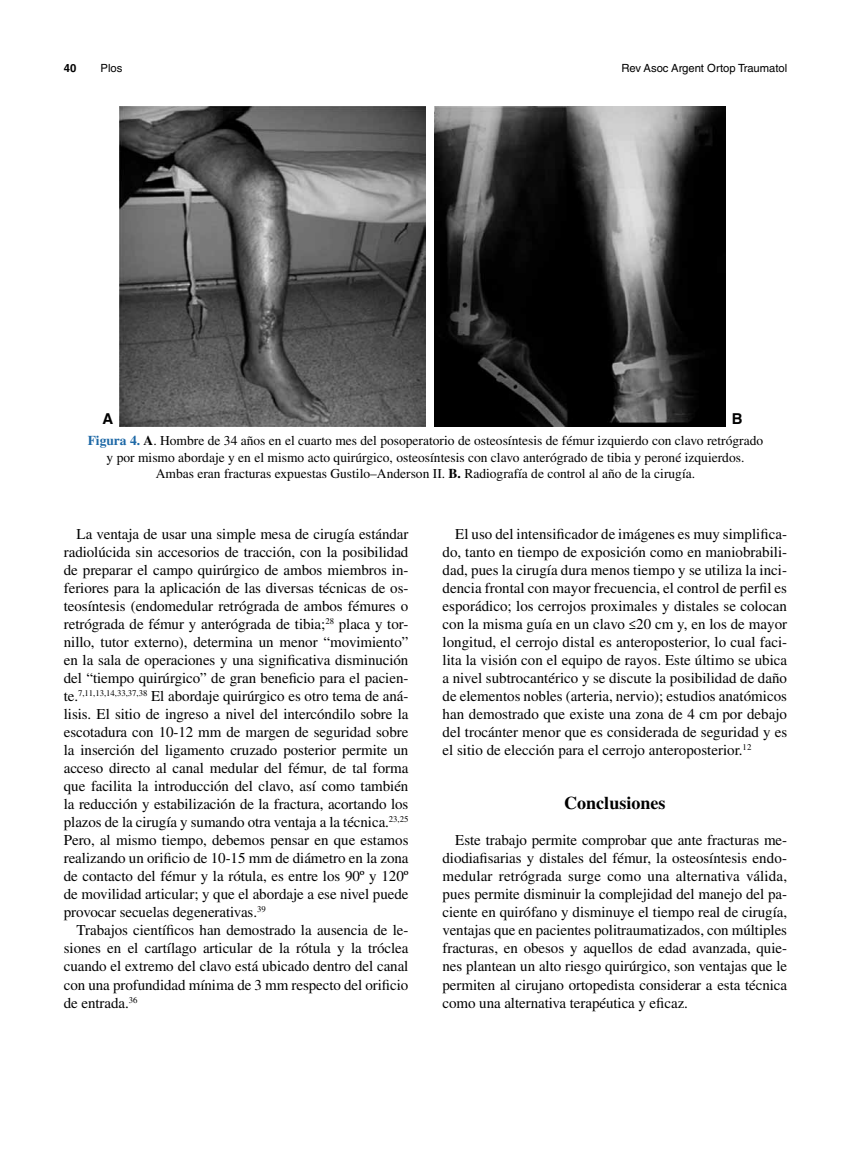
<style>
.page{position:relative;width:851px;height:1170px;background:#fff}
.page>*{position:absolute;margin:0;border:0;box-sizing:border-box;transform-origin:0 0}
.t1{font:700 18px "Times LT Std";color:#000}
.t2{font:15px/18px "Times LT Std";letter-spacing:-.005em;color:#000;text-align:justify}
.t3{font:700 15px "Helvetica LT Std";color:#000}
.t4{font:13.5px/16.2px "Times LT Std";color:#000;text-align:center}
.t5{font:11.25px "Helvetica LT Std";color:#000}
.t6{font:700 11.25px "Helvetica LT Std";color:#000}
.s1{font-weight:700;color:#1d68a6}
.s2{font-weight:700}
</style>
<div class="page">
<img style="left:120px;top:106px;width:305px;height:320px">
<img style="left:434px;top:106px;width:291px;height:320px">
<p class="t6" style="left:64px;top:61px;width:14px">40</p>
<p class="t5" style="left:101px;top:61px;width:23px">Plos</p>
<p class="t5" style="left:621px;top:61px;width:167px">Rev Asoc Argent Ortop Traumatol</p>
<p class="t3" style="left:103px;top:409px;width:12px">A</p>
<p class="t3" style="left:731px;top:409px;width:12px">B</p>
<p class="t4" style="left:88px;top:432px;width:677px"><span class="s1">Figura 4.</span> <span class="s2">A</span>. Hombre de 34 años en el cuarto mes del posoperatorio de osteosíntesis de fémur izquierdo con clavo retrógrado y por mismo abordaje y en el mismo acto quirúrgico, osteosíntesis con clavo anterógrado de tibia y peroné izquierdos.<br>Ambas eran fracturas expuestas Gustilo–Anderson II. <span class="s2">B.</span> Radiografía de control al año de la cirugía.</p>
<p class="t2" style="left:64px;top:525px;width:346px;text-indent:13px">La ventaja de usar una simple mesa de cirugía estándar radiolúcida sin accesorios de tracción, con la posibilidad de preparar el campo quirúrgico de ambos miembros in&shy;feriores para la aplicación de las diversas técnicas de os&shy;teosíntesis (endomedular retrógrada de ambos fémures o retrógrada de fémur y anterógrada de tibia;<sup>28</sup> placa y tor&shy;nillo, tutor externo), determina un menor “movimiento” en la sala de operaciones y una significativa disminución del “tiempo quirúrgico” de gran beneficio para el pacien&shy;te.<sup>7,11,13,14,33,37,38</sup> El abordaje quirúrgico es otro tema de aná&shy;lisis. El sitio de ingreso a nivel del intercóndilo sobre la escotadura con 10-12 mm de margen de seguridad sobre la inserción del ligamento cruzado posterior permite un acceso directo al canal medular del fémur, de tal forma que facilita la introducción del clavo, así como también la reducción y estabilización de la fractura, acortando los plazos de la cirugía y sumando otra ventaja a la técnica.<sup>23,25<br></sup>Pero, al mismo tiempo, debemos pensar en que estamos realizando un orificio de 10-15 mm de diámetro en la zona de contacto del fémur y la rótula, es entre los 90º y 120º de movilidad articular; y que el abordaje a ese nivel puede provocar secuelas degenerativas.<sup>39</sup></p>
<p class="t2" style="left:64px;top:921px;width:346px;text-indent:13px">Trabajos científicos han demostrado la ausencia de le&shy;siones en el cartílago articular de la rótula y la tróclea cuando el extremo del clavo está ubicado dentro del canal con una profundidad mínima de 3 mm respecto del orificio de entrada.<sup>36</sup></p>
<p class="t2" style="left:442px;top:525px;width:346px;text-indent:13px">El uso del intensificador de imágenes es muy simplifica&shy;do, tanto en tiempo de exposición como en maniobrabili&shy;dad, pues la cirugía dura menos tiempo y se utiliza la inci&shy;dencia frontal con mayor frecuencia, el control de perfil es esporádico; los cerrojos proximales y distales se colocan con la misma guía en un clavo ≤20 cm y, en los de mayor longitud, el cerrojo distal es anteroposterior, lo cual faci&shy;lita la visión con el equipo de rayos. Este último se ubica a nivel subtrocantérico y se discute la posibilidad de daño de elementos nobles (arteria, nervio); estudios anatómicos han demostrado que existe una zona de 4 cm por debajo del trocánter menor que es considerada de seguridad y es el sitio de elección para el cerrojo anteroposterior.<sup>12</sup></p>
<p class="t1" style="left:564px;top:792px;width:103px">Conclusiones</p>
<p class="t2" style="left:442px;top:831px;width:346px;text-indent:13px">Este trabajo permite comprobar que ante fracturas me&shy;diodiafisarias y distales del fémur, la osteosíntesis endo&shy;medular retrógrada surge como una alternativa válida, pues permite disminuir la complejidad del manejo del pa&shy;ciente en quirófano y disminuye el tiempo real de cirugía, ventajas que en pacientes politraumatizados, con múltiples fracturas, en obesos y aquellos de edad avanzada, quie&shy;nes plantean un alto riesgo quirúrgico, son ventajas que le permiten al cirujano ortopedista considerar a esta técnica como una alternativa terapéutica y eficaz.</p>
</div>
